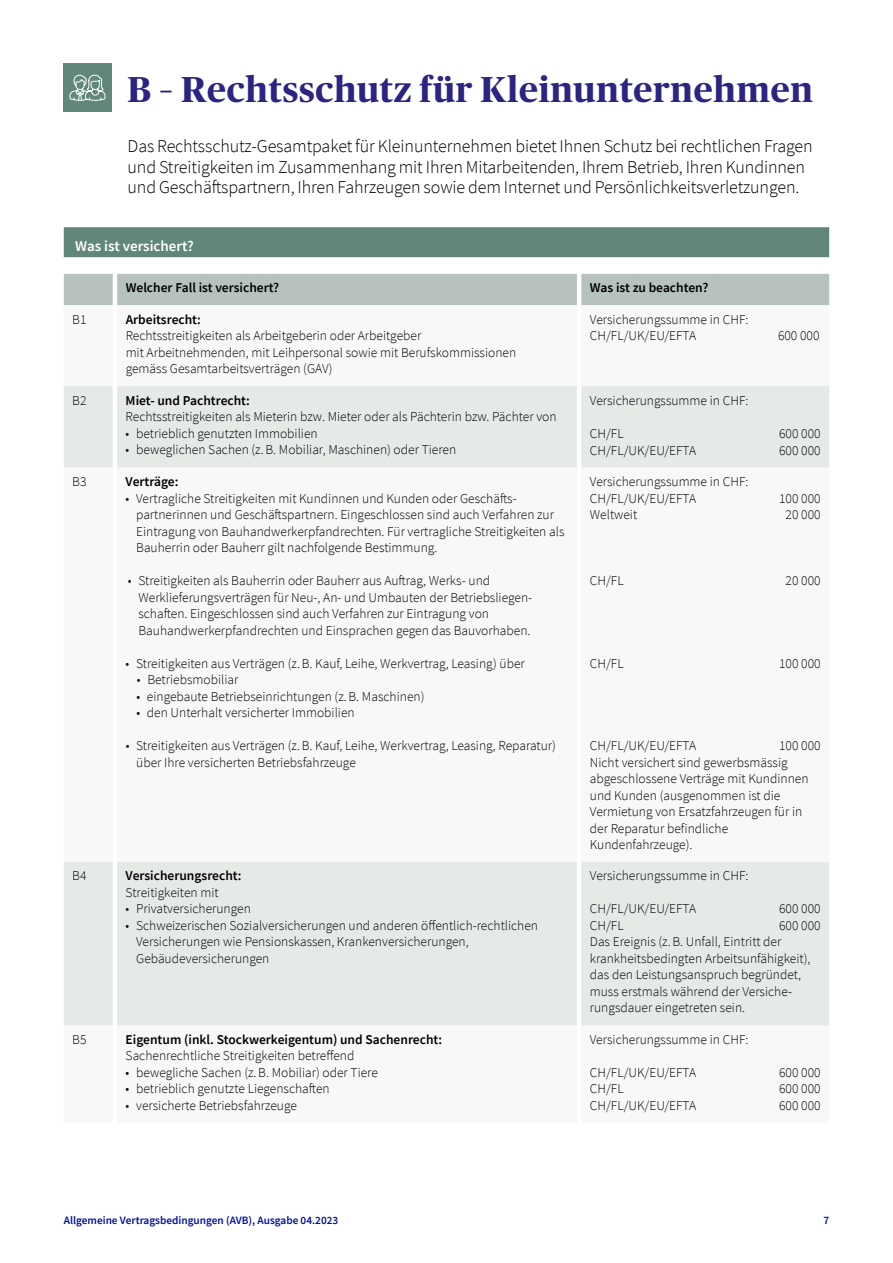
<style>
.page{position:relative;width:893px;height:1263px;background:#fff}
.page>*{position:absolute;margin:0;border:0;box-sizing:border-box;transform-origin:0 0}
.t1{font:700 36px "Publico Headline";letter-spacing:.02em;color:#2c2483}
.t2{font:300 18px/20.7px "Source Sans Pro";letter-spacing:-.005em;color:#000}
.t3{font:600 15px "Source Sans Pro";color:#fff}
.t4{font:300 13.5px/16.5px "Source Sans Pro";color:#000}
.t5{font:600 13.5px "Source Sans Pro";color:#000}
.t6{font:600 11.25px "Source Sans Pro";color:#00109f}
</style>
<div class="page">
<div style="left:64px;top:227px;width:765px;height:30px;background:#61867a"></div>
<div style="left:64px;top:274px;width:765px;height:31px;background:#b6c2bb"></div>
<svg style="left:64px;top:386px;width:765px;height:639px"></svg>
<div style="left:64px;top:64px;width:48px;height:48px;background:#61867a"></div>
<svg style="left:70px;top:75px;width:35px;height:26px"></svg>
<h1 class="t1" style="left:128px;top:64px;width:687px">B – Rechtsschutz für Kleinunternehmen</h1>
<p class="t2" style="left:128px;top:136px;width:687px">Das Rechtsschutz-Gesamtpaket für Kleinunternehmen bietet Ihnen Schutz bei rechtlichen Fragen und Streitigkeiten im Zusammenhang mit Ihren Mitarbeitenden, Ihrem Betrieb, Ihren Kundinnen und Geschäftspartnern, Ihren Fahrzeugen sowie dem Internet und Persönlichkeitsverletzungen.</p>
<p class="t3" style="left:75px;top:236px;width:120px">Was ist versichert?</p>
<p class="t5" style="left:126px;top:279px;width:155px">Welcher Fall ist versichert?</p>
<p class="t5" style="left:590px;top:279px;width:120px">Was ist zu beachten?</p>
<p class="t4" style="left:72px;top:311px;width:16px">B1</p>
<p class="t5" style="left:126px;top:310px;width:77px">Arbeitsrecht:</p>
<p class="t4" style="left:126px;top:328px;width:392px">Rechtsstreitigkeiten als Arbeitgeberin oder Arbeitgeber<br>mit Arbeitnehmenden, mit Leihpersonal sowie mit Berufskommissionen gemäss Gesamtarbeitsverträgen (GAV)</p>
<p class="t4" style="left:590px;top:311px;width:160px">Versicherungssumme in CHF:<br>CH/FL/UK/EU/EFTA</p>
<p class="t4" style="left:778px;top:328px;width:43px">600 000</p>
<p class="t4" style="left:72px;top:392px;width:16px">B2</p>
<p class="t5" style="left:126px;top:391px;width:126px">Miet- und Pachtrecht:</p>
<p class="t4" style="left:126px;top:408px;width:432px">Rechtsstreitigkeiten als Mieterin bzw. Mieter oder als Pächterin bzw. Pächter von</p>
<p class="t4" style="left:126px;top:425px;width:194px">• betrieblich genutzten Immobilien</p>
<p class="t4" style="left:126px;top:441px;width:332px">• beweglichen Sachen (z.B. Mobiliar, Maschinen) oder Tieren</p>
<p class="t4" style="left:72px;top:473px;width:16px">B3</p>
<p class="t5" style="left:126px;top:473px;width:54px">Verträge:</p>
<p class="t4" style="left:136px;top:490px;width:430px;text-indent:-11px">• Vertragliche Streitigkeiten mit Kundinnen und Kunden oder Geschäfts&shy;partnerinnen und Geschäftspartnern. Eingeschlossen sind auch Verfahren zur Eintragung von Bauhandwerkerpfandrechten. Für vertragliche Streitigkeiten als Bauherrin oder Bauherr gilt nachfolgende Bestimmung.</p>
<p class="t4" style="left:138px;top:572px;width:394px;text-indent:-11px">• Streitigkeiten als Bauherrin oder Bauherr aus Auftrag, Werks- und Werklieferungsverträgen für Neu-, An- und Umbauten der Betriebsliegen&shy;schaften. Eingeschlossen sind auch Verfahren zur Eintragung von Bauhandwerkerpfandrechten und Einsprachen gegen das Bauvorhaben.</p>
<p class="t4" style="left:126px;top:655px;width:401px">• Streitigkeiten aus Verträgen (z.B. Kauf, Leihe, Werkvertrag, Leasing) über</p>
<p class="t4" style="left:137px;top:671px;width:103px">• Betriebsmobiliar</p>
<p class="t4" style="left:136px;top:688px;width:290px">• eingebaute Betriebseinrichtungen (z.B. Maschinen)</p>
<p class="t4" style="left:136px;top:704px;width:220px">• den Unterhalt versicherter Immobilien</p>
<p class="t4" style="left:136px;top:737px;width:421px;text-indent:-11px">• Streitigkeiten aus Verträgen (z.B. Kauf, Leihe, Werkvertrag, Leasing, Reparatur) über Ihre versicherten Betriebsfahrzeuge</p>
<p class="t4" style="left:72px;top:868px;width:16px">B4</p>
<p class="t5" style="left:126px;top:867px;width:117px">Versicherungsrecht:</p>
<p class="t4" style="left:126px;top:884px;width:95px">Streitigkeiten mit</p>
<p class="t4" style="left:126px;top:901px;width:127px">• Privatversicherungen</p>
<p class="t4" style="left:136px;top:917px;width:403px;text-indent:-11px">• Schweizerischen Sozialversicherungen und anderen öffentlich-rechtlichen<br>Versicherungen wie Pensionskassen, Krankenversicherungen,<br>Gebäudeversicherungen</p>
<p class="t4" style="left:72px;top:1031px;width:16px">B5</p>
<p class="t5" style="left:126px;top:1030px;width:318px">Eigentum (inkl. Stockwerkeigentum) und Sachenrecht:</p>
<p class="t4" style="left:126px;top:1047px;width:230px">Sachenrechtliche Streitigkeiten betreffend</p>
<p class="t4" style="left:126px;top:1064px;width:254px">• bewegliche Sachen (z.B. Mobiliar) oder Tiere</p>
<p class="t4" style="left:126px;top:1080px;width:206px">• betrieblich genutzte Liegenschaften</p>
<p class="t4" style="left:126px;top:1097px;width:173px">• versicherte Betriebsfahrzeuge</p>
<p class="t4" style="left:590px;top:392px;width:160px">Versicherungssumme in CHF:</p>
<p class="t4" style="left:590px;top:425px;width:35px">CH/FL</p>
<p class="t4" style="left:779px;top:425px;width:43px">600 000</p>
<p class="t4" style="left:590px;top:442px;width:108px">CH/FL/UK/EU/EFTA</p>
<p class="t4" style="left:779px;top:442px;width:43px">600 000</p>
<p class="t4" style="left:590px;top:473px;width:160px">Versicherungssumme in CHF:<br>CH/FL/UK/EU/EFTA</p>
<p class="t4" style="left:779px;top:490px;width:43px">100 000</p>
<p class="t4" style="left:590px;top:506px;width:49px">Weltweit</p>
<p class="t4" style="left:786px;top:506px;width:37px">20 000</p>
<p class="t4" style="left:590px;top:572px;width:35px">CH/FL</p>
<p class="t4" style="left:786px;top:572px;width:37px">20 000</p>
<p class="t4" style="left:590px;top:655px;width:35px">CH/FL</p>
<p class="t4" style="left:779px;top:655px;width:43px">100 000</p>
<p class="t4" style="left:590px;top:737px;width:108px">CH/FL/UK/EU/EFTA</p>
<p class="t4" style="left:590px;top:737px;width:232px;text-indent:189px">100 000<br>Nicht versichert sind gewerbsmässig abgeschlossene Verträge mit Kundinnen und Kunden (ausgenommen ist die<br>Vermietung von Ersatzfahrzeugen für in der Reparatur befindliche<br>Kundenfahrzeuge).</p>
<p class="t4" style="left:590px;top:868px;width:160px">Versicherungssumme in CHF:</p>
<p class="t4" style="left:590px;top:901px;width:108px">CH/FL/UK/EU/EFTA</p>
<p class="t4" style="left:779px;top:901px;width:43px">600 000</p>
<p class="t4" style="left:590px;top:917px;width:35px">CH/FL</p>
<p class="t4" style="left:590px;top:917px;width:232px;text-indent:189px">600 000<br>Das Ereignis (z.B. Unfall, Eintritt der krankheitsbedingten Arbeitsunfähigkeit), das den Leistungsanspruch begründet, muss erstmals während der Versiche&shy;rungsdauer eingetreten sein.</p>
<p class="t4" style="left:590px;top:1031px;width:160px">Versicherungssumme in CHF:</p>
<p class="t4" style="left:590px;top:1064px;width:108px">CH/FL/UK/EU/EFTA</p>
<p class="t4" style="left:779px;top:1064px;width:43px">600 000</p>
<p class="t4" style="left:590px;top:1080px;width:35px">CH/FL</p>
<p class="t4" style="left:779px;top:1080px;width:43px">600 000</p>
<p class="t4" style="left:590px;top:1097px;width:108px">CH/FL/UK/EU/EFTA</p>
<p class="t4" style="left:779px;top:1097px;width:43px">600 000</p>
<p class="t6" style="left:64px;top:1213px;width:276px">Allgemeine Vertragsbedingungen (AVB), Ausgabe 04.2023</p>
<p class="t6" style="left:823px;top:1213px;width:7px">7</p>
</div>
